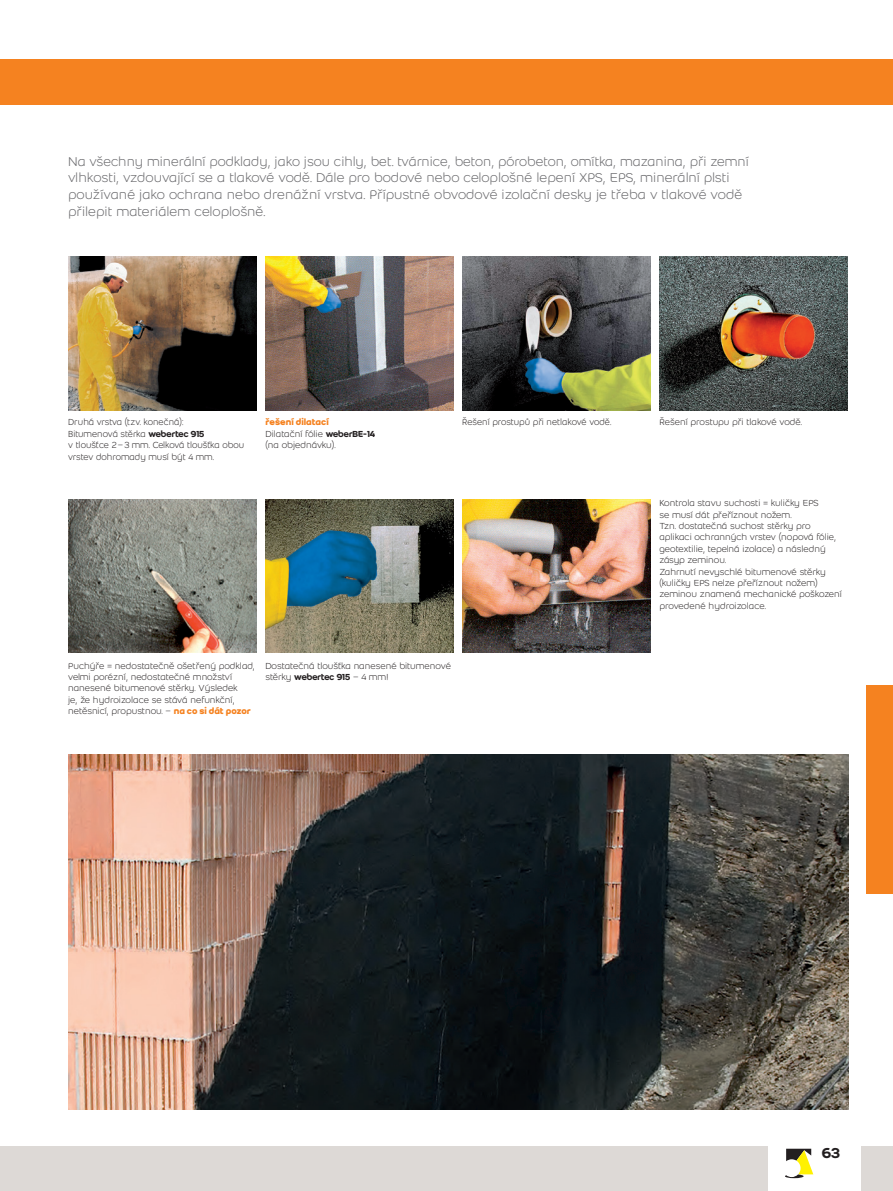
<style>
.page{position:relative;width:893px;height:1191px;background:#fff}
.page>*{position:absolute;margin:0;border:0;box-sizing:border-box;transform-origin:0 0}
.t1{font:500 15.75px "Weber";color:#231f20}
.t2{font:300 14px/16.8px "Weber";color:#636366}
.t3{font:300 9.62px/11.4px "Weber";color:#231f20}
.t4{font:700 9.62px "Weber";color:#f58220}
.s1{font-family:"Weber Name";font-weight:400}
.s2{font-weight:700;color:#f58220}
</style>
<div class="page">
<svg style="left:785px;top:1148px;width:28px;height:30px"></svg>
<div style="left:861px;top:1146px;width:32px;height:45px;background:#ddd9d6"></div>
<div style="left:0;top:1146px;width:767px;height:45px;background:#ddd9d6"></div>
<div style="left:0;top:60px;width:893px;height:45px;background:#f58220"></div>
<img style="left:68px;top:256px;width:189px;height:154px">
<img style="left:265px;top:256px;width:189px;height:154px">
<img style="left:462px;top:256px;width:189px;height:154px">
<img style="left:659px;top:256px;width:189px;height:154px">
<img style="left:68px;top:499px;width:189px;height:154px">
<img style="left:462px;top:499px;width:189px;height:154px">
<img style="left:265px;top:499px;width:189px;height:154px">
<img style="left:68px;top:754px;width:780px;height:355px">
<div style="left:866px;top:685px;width:27px;height:208px;background:#f58220"></div>
<p class="t2" style="left:68px;top:153px;width:682px">Na všechny minerální podklady, jako jsou cihly, bet. tvárnice, beton, pórobeton, omítka, mazanina, při zemní vlhkosti, vzdouvající se a tlakové vodě. Dále pro bodové nebo celoplošné lepení XPS, EPS, minerální plsti používané jako ochrana nebo drenážní vrstva. Přípustné obvodové izolační desky je třeba v tlakové vodě přilepit materiálem celoplošně.</p>
<p class="t3" style="left:68px;top:417px;width:178px">Druhá vrstva (tzv. konečná):<br>Bitumenová stěrka <span class="s1">webertec 915<br></span>v tloušťce 2–3 mm. Celková tloušťka obou vrstev dohromady musí být 4 mm.</p>
<p class="t4" style="left:265px;top:416px;width:65px">řešení dilatací</p>
<p class="t3" style="left:462px;top:417px;width:151px">Řešení prostupů při netlakové vodě.</p>
<p class="t3" style="left:265px;top:428px;width:112px">Dilatační fólie <span class="s1">weberBE-14 </span>(na objednávku).</p>
<p class="t3" style="left:68px;top:660px;width:188px">Puchýře = nedostatečně ošetřený podklad, velmi porézní, nedostatečné množství nanesené bitumenové stěrky. Výsledek<br>je, že hydroizolace se stává nefunkční, netěsnicí, propustnou. – <span class="s2">na co si dát pozor</span></p>
<p class="t3" style="left:265px;top:660px;width:187px">Dostatečná tloušťka nanesené bitumenové stěrky <span class="s1">webertec 915</span> – 4 mm!</p>
<p class="t3" style="left:659px;top:417px;width:144px">Řešení prostupu při tlakové vodě.</p>
<p class="t3" style="left:659px;top:497px;width:184px">Kontrola stavu suchosti = kuličky EPS<br>se musí dát přeříznout nožem.<br>Tzn. dostatečná suchost stěrky pro aplikaci ochranných vrstev (nopová fólie, geotextilie, tepelná izolace) a následný zásyp zeminou.<br>Zahrnutí nevyschlé bitumenové stěrky (kuličky EPS nelze přeříznout nožem) zeminou znamená mechanické poškození provedené hydroizolace.</p>
<h1 class="t1" style="left:821px;top:1143px;width:21px">63</h1>
</div>
